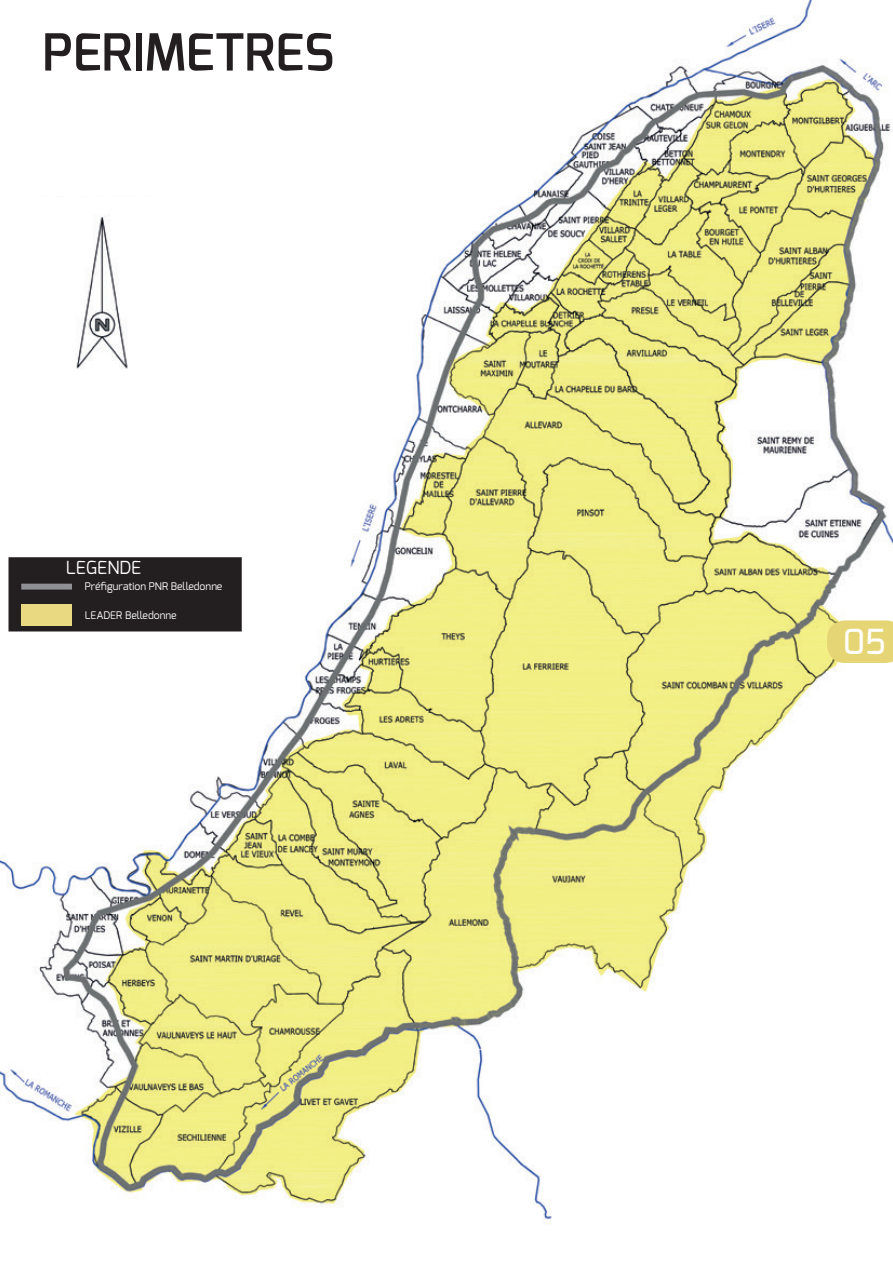
<style>
.page{position:relative;width:893px;height:1263px;background:#fff}
.page>*{position:absolute;margin:0;border:0;box-sizing:border-box;transform-origin:0 0}
.t1{font:600 51px "Exo";color:#231f20}
.t2{font:500 34.5px "Exo";color:#fff}
.t3{font:18px "Exo";color:#fff}
.t4{font:10.5px "Exo";color:#fff}
</style>
<div class="page">
<img style="left:0;top:0;width:893px;height:1224px">
<svg style="left:827px;top:620px;width:66px;height:43px;background:#e6d576"></svg>
<div style="left:9px;top:558px;width:232px;height:73px;background:#231f20"></div>
<div style="left:9px;top:557px;width:233px;height:74px;border:2px solid #231f20"></div>
<svg style="left:21px;top:584px;width:51px;height:6px"></svg>
<div style="left:21px;top:604px;width:51px;height:22px;background:#e9d981"></div>
<div style="left:30px;top:17px;width:497px;height:179px;background:#fff"></div>
<h1 class="t1" style="left:43px;top:19px;width:293px">PERIMETRES</h1>
<h3 class="t3" style="left:66px;top:556px;width:77px">LEGENDE</h3>
<p class="t4" style="left:85px;top:580px;width:139px">Préfiguration PNR Belledonne</p>
<p class="t4" style="left:85px;top:608px;width:93px">LEADER Belledonne</p>
<h2 class="t2" style="left:843px;top:619px;width:44px">05</h2>
</div>
